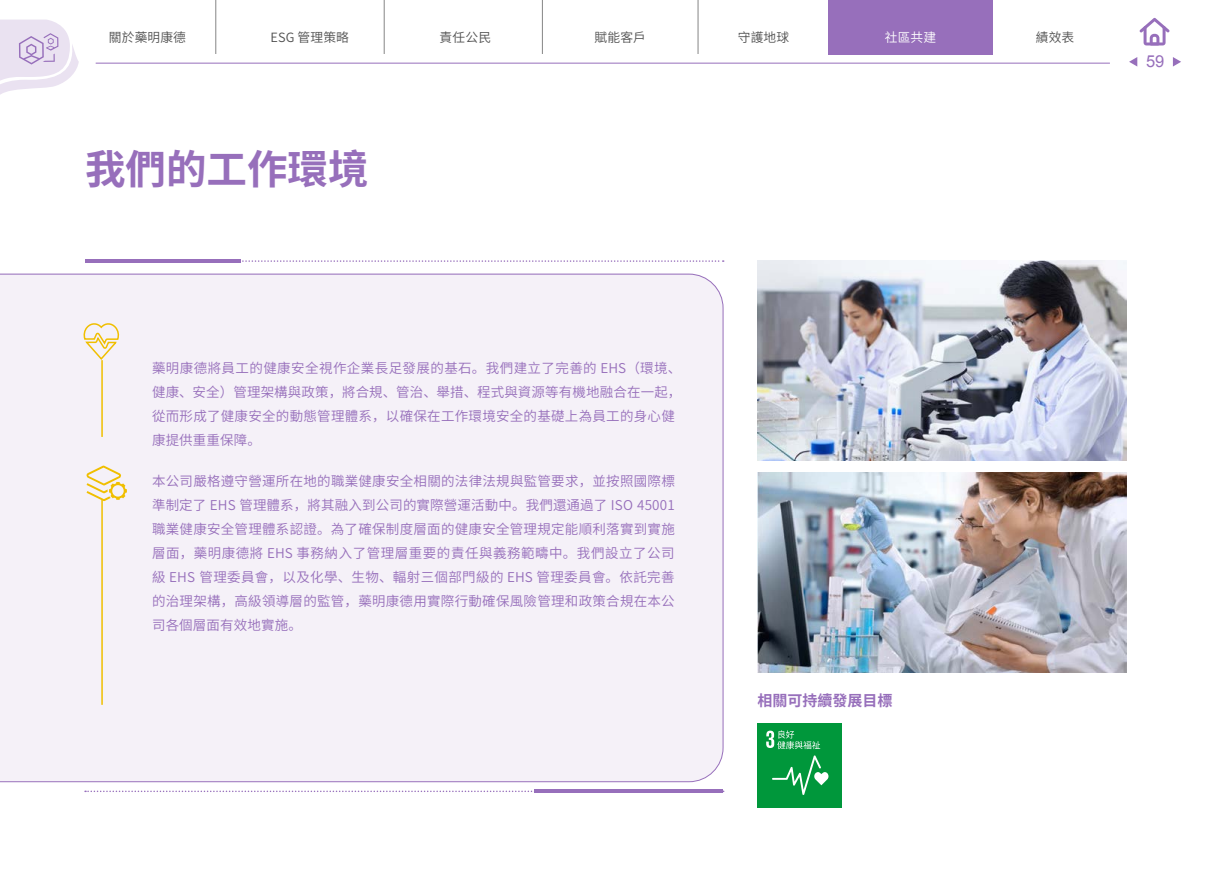
<style>
.page{position:relative;width:1212px;height:893px;background:#fff}
.page>*{position:absolute;margin:0;border:0;box-sizing:border-box;transform-origin:0 0}
.t1{font:700 40.5px "Source Han Sans CN";color:#976fbb}
.t2{font:16.5px "Arial";color:#976fbb}
.t3{font:700 15px "Source Han Sans CN";color:#976fbb}
.t4{font:13.5px/24px "Source Han Sans CN";letter-spacing:.02em;color:#976fbb}
.t5{font:12.75px "Source Han Sans CN";letter-spacing:.01em;color:#505050}
.t6{font:12.75px "Source Han Sans CN";color:#fff}
</style>
<div class="page">
<div style="left:0;top:274px;width:723px;height:508px;background:#f5f1f8"></div>
<svg style="left:85px;top:791px;width:639px;height:1px"></svg>
<svg style="left:240px;top:260px;width:484px;height:2px"></svg>
<hr style="left:85px;top:260px;width:155px;height:3px;background:#976fbb">
<hr style="left:534px;top:790px;width:189px;height:3px;background:#976fbb">
<svg style="left:86px;top:466px;width:41px;height:35px"></svg>
<hr style="left:101px;top:360px;width:2px;height:77px;background:#f0bf00">
<hr style="left:101px;top:500px;width:2px;height:205px;background:#f0bf00">
<svg style="left:83px;top:323px;width:36px;height:38px"></svg>
<img style="left:757px;top:260px;width:370px;height:201px">
<img style="left:757px;top:472px;width:370px;height:201px">
<div style="left:757px;top:724px;width:85px;height:84px;background:#00973b"></div>
<svg style="left:772px;top:755px;width:56px;height:40px"></svg>
<svg style="left:766px;top:730px;width:54px;height:19px"></svg>
<svg style="left:1139px;top:18px;width:30px;height:27px"></svg>
<svg style="left:1129px;top:57px;width:8px;height:10px"></svg>
<svg style="left:1173px;top:57px;width:8px;height:10px"></svg>
<svg style="left:0;top:20px;width:79px;height:75px"></svg>
<hr style="left:216px;top:0;width:1px;height:54px;background:#858585">
<hr style="left:542px;top:0;width:1px;height:54px;background:#858585">
<hr style="left:384px;top:0;width:1px;height:54px;background:#858585">
<hr style="left:698px;top:0;width:1px;height:54px;background:#858585">
<hr style="left:96px;top:63px;width:1014px;height:1px;background:#976fbb">
<div style="left:828px;top:0;width:165px;height:54px;background:#976fbb"></div>
<p class="t5" style="left:109px;top:30px;width:79px">關於藥明康德</p>
<p class="t5" style="left:271px;top:30px;width:80px">ESG 管理策略</p>
<p class="t5" style="left:440px;top:30px;width:53px">責任公民</p>
<p class="t5" style="left:595px;top:30px;width:53px">賦能客戶</p>
<p class="t5" style="left:738px;top:30px;width:53px">守護地球</p>
<p class="t6" style="left:885px;top:30px;width:53px">社區共建</p>
<p class="t5" style="left:1036px;top:30px;width:40px">績效表</p>
<h1 class="t1" style="left:85px;top:147px;width:285px">我們的工作環境</h1>
<p class="t4" style="left:152px;top:356px;width:531px">藥明康德將員工的健康安全視作企業長足發展的基石。我們建立了完善的 EHS（環境、健康、安全）管理架構與政策，將合規、管治、舉措、程式與資源等有機地融合在一起，從而形成了健康安全的動態管理體系，以確保在工作環境安全的基礎上為員工的身心健康提供重重保障。</p>
<p class="t4" style="left:152px;top:469px;width:524px;text-align:justify">本公司嚴格遵守營運所在地的職業健康安全相關的法律法規與監管要求，並按照國際標準制定了 EHS 管理體系，將其融入到公司的實際營運活動中。我們還通過了 ISO 45001職業健康安全管理體系認證。為了確保制度層面的健康安全管理規定能順利落實到實施層面，藥明康德將 EHS 事務納入了管理層重要的責任與義務範疇中。我們設立了公司級 EHS 管理委員會，以及化學、生物、輻射三個部門級的 EHS 管理委員會。依託完善的治理架構，高級領導層的監管，藥明康德用實際行動確保風險管理和政策合規在本公司各個層面有效地實施。</p>
<p class="t3" style="left:757px;top:692px;width:136px">相關可持續發展目標</p>
<p class="t2" style="left:1146px;top:50px;width:20px">59</p>
</div>
